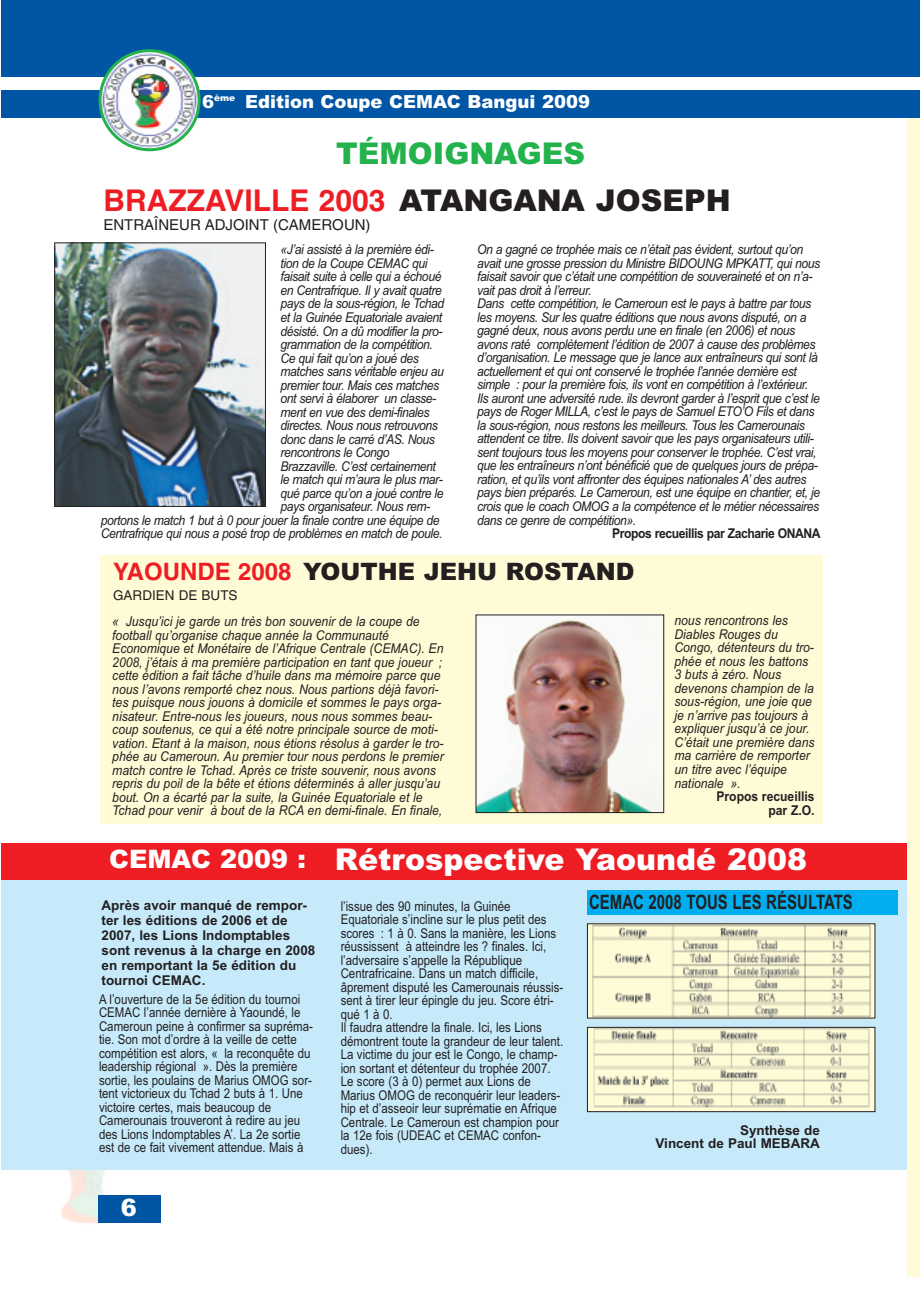
<style>
.page{position:relative;width:920px;height:1290px;background:#fff}
.page>*{position:absolute;margin:0;border:0;box-sizing:border-box;transform-origin:0 0}
.t1{font:900 30px "Arial";color:#fff}
.t2{font:700 30px "Helvetica";color:#ee1d23}
.t3{font:900 30px "Arial";color:#23b24b}
.t4{font:900 24px "Arial";color:#231f20}
.t5{font:900 24px "Arial";color:#fff}
.t6{font:700 19.95px "Arial";color:#231f20;scale:.75 1}
.t7{font:900 18px "Arial";color:#fff}
.t8{font:15px "Helvetica";color:#231f20}
.t9{font:italic 13.5px/13.5px "Arial";letter-spacing:-.035em;color:#231f20;scale:.9 1}
.t10{font:13.5px/13.5px "Arial";color:#231f20;scale:.85 1}
.t11{font:italic 13.5px/13.5px "Arial";color:#231f20;scale:.9 1}
.t12{font:700 13.5px/15px "Arial";color:#231f20}
.t13{font:700 13.5px "Arial";letter-spacing:-.035em;color:#231f20;scale:.9 1}
.t14{font:700 13.5px/13.5px "Arial";color:#231f20;text-align:right;scale:.9 1}
.t15{font:13.5px "Helvetica";color:#231f20}
.s1{font-family:"Arial";font-weight:900;color:#231f20}
.s2{font-family:"Helvetica";font-weight:700;color:#ee1d23}
.s3{font-size:25.5px}
</style>
<div class="page">
<div style="left:906px;top:1px;width:14px;height:1275px;background:#fffbd6"></div>
<div style="left:906px;top:1px;width:14px;height:117px;background:#0155a5"></div>
<div style="left:906px;top:77px;width:14px;height:13px;background:#fff"></div>
<img style="left:61px;top:1170px;width:69px;height:53px">
<div style="left:1px;top:1px;width:905px;height:117px;background:#0155a5"></div>
<div style="left:1px;top:77px;width:905px;height:13px;background:#fff"></div>
<img style="left:99px;top:49px;width:102px;height:102px">
<div style="left:99px;top:1196px;width:62px;height:27px;background:#0155a5"></div>
<img style="left:56px;top:244px;width:208px;height:261px">
<div style="left:54px;top:242px;width:212px;height:265px;border:1px solid #231f20"></div>
<div style="left:1px;top:843px;width:905px;height:327px;background:#c6eafa"></div>
<div style="left:587px;top:890px;width:310px;height:25px;background:#00aeef"></div>
<div style="left:1px;top:843px;width:905px;height:36px;background:#ee1d23"></div>
<img style="left:589px;top:925px;width:284px;height:91px">
<div style="left:587px;top:1027px;width:288px;height:85px;background:#fffbd6"></div>
<img style="left:593px;top:1029px;width:277px;height:79px">
<div style="left:587px;top:1027px;width:288px;height:85px;border:1px solid #231f20"></div>
<div style="left:100px;top:555px;width:723px;height:268px;background:#fffbd6"></div>
<img style="left:478px;top:616px;width:184px;height:195px">
<div style="left:476px;top:614px;width:188px;height:199px;border:1px solid #231f20"></div>
<h3 class="t7" style="left:202px;top:91px;width:390px">6<sup>ème</sup> Edition Coupe CEMAC Bangui 2009</h3>
<h1 class="t3" style="left:336px;top:136px;width:251px">TÉMOIGNAGES</h1>
<h1 class="t2" style="left:103px;top:188px;width:629px">BRAZZAVILLE 2003 <span class="s1">ATANGANA JOSEPH</span></h1>
<p class="t8" style="left:103px;top:220px;width:269px">ENTRAÎNEUR ADJOINT (CAMEROUN)</p>
<p class="t9" style="left:281px;top:243px;width:172px">«J’ai assisté à la première édi-</p>
<p class="t9" style="left:281px;top:257px;width:165px">tion de la Coupe CEMAC qui</p>
<p class="t9" style="left:281px;top:270px;width:180px">faisait suite à celle qui a échoué</p>
<p class="t9" style="left:281px;top:284px;width:181px">en Centrafrique. Il y avait quatre</p>
<p class="t9" style="left:281px;top:297px;width:183px">pays de la sous-région, le Tchad</p>
<p class="t9" style="left:281px;top:311px;width:181px">et la Guinée Equatoriale avaient</p>
<p class="t9" style="left:281px;top:324px;width:181px">désisté. On a dû modifier la pro-</p>
<p class="t9" style="left:281px;top:338px;width:171px">grammation de la compétition.</p>
<p class="t9" style="left:281px;top:351px;width:155px">Ce qui fait qu’on a joué des</p>
<p class="t9" style="left:281px;top:365px;width:183px">matches sans véritable enjeu au</p>
<p class="t9" style="left:281px;top:378px;width:178px">premier tour. Mais ces matches</p>
<p class="t9" style="left:281px;top:392px;width:175px">ont servi à élaborer un classe-</p>
<p class="t9" style="left:281px;top:405px;width:167px">ment en vue des demi-finales</p>
<p class="t9" style="left:281px;top:419px;width:176px">directes. Nous nous retrouvons</p>
<p class="t9" style="left:281px;top:432px;width:173px">donc dans le carré d’AS. Nous</p>
<p class="t9" style="left:281px;top:446px;width:123px">rencontrons le Congo</p>
<p class="t9" style="left:281px;top:459px;width:174px">Brazzaville. C’est certainement</p>
<p class="t9" style="left:281px;top:473px;width:182px">le match qui m’aura le plus mar-</p>
<p class="t9" style="left:281px;top:486px;width:183px">qué parce qu’on a joué contre le</p>
<p class="t9" style="left:281px;top:500px;width:168px">pays organisateur. Nous rem-</p>
<p class="t9" style="left:101px;top:513px;width:378px">portons le match 1 but à 0 pour jouer la finale contre une équipe de</p>
<p class="t9" style="left:101px;top:527px;width:381px">Centrafrique qui nous a posé trop de problèmes en match de poule.</p>
<p class="t9" style="left:477px;top:243px;width:383px">On a gagné ce trophée mais ce n’était pas évident, surtout qu’on avait une grosse pression du Ministre BIDOUNG MPKATT, qui nous faisait savoir que c’était une compétition de souveraineté et on n’a&shy;vait pas droit à l’erreur.<br>Dans cette compétition, le Cameroun est le pays à battre par tous les moyens. Sur les quatre éditions que nous avons disputé, on a gagné deux, nous avons perdu une en finale (en 2006) et nous avons raté complètement l’édition de 2007 à cause des problèmes d’organisation. Le message que je lance aux entraîneurs qui sont là actuellement et qui ont conservé le trophée l’année dernière est simple : pour la première fois, ils vont en compétition à l’extérieur.<br>Ils auront une adversité rude. ils devront garder à l’esprit que c’est le pays de Roger MILLA, c’est le pays de Samuel ETO’O Fils et dans la sous-région, nous restons les meilleurs. Tous les Camerounais attendent ce titre. Ils doivent savoir que les pays organisateurs utili&shy;sent toujours tous les moyens pour conserver le trophée. C’est vrai, que les entraîneurs n’ont bénéficié que de quelques jours de prépa&shy;ration, et qu’ils vont affronter des équipes nationales A’ des autres pays bien préparés. Le Cameroun, est une équipe en chantier, et, je crois que le coach OMOG a la compétence et le métier nécessaires dans ce genre de compétition».</p>
<p class="t13" style="left:612px;top:525px;width:233px">Propos recueillis par Zacharie ONANA</p>
<h2 class="t4" style="left:113px;top:558px;width:523px"><span class="s2">YAOUNDE 2008</span> YOUTHE JEHU ROSTAND</h2>
<p class="t15" style="left:113px;top:590px;width:126px">GARDIEN DE BUTS</p>
<p class="t11" style="left:112px;top:615px;width:370px">« Jusqu’ici je garde un très bon souvenir de la coupe de football qu’organise chaque année la Communauté Economique et Monétaire de l’Afrique Centrale (CEMAC). En 2008, j’étais à ma première participation en tant que joueur ; cette édition a fait tâche d’huile dans ma mémoire parce que nous l’avons remporté chez nous. Nous partions déjà favori&shy;tes puisque nous jouons à domicile et sommes le pays orga&shy;nisateur. Entre-nous les joueurs, nous nous sommes beau&shy;coup soutenus, ce qui a été notre principale source de moti&shy;vation. Etant à la maison, nous étions résolus à garder le tro&shy;phée au Cameroun. Au premier tour nous perdons le premier match contre le Tchad. Après ce triste souvenir, nous avons repris du poil de la bête et étions déterminés à aller jusqu’au bout. On a écarté par la suite, la Guinée Equatoriale et le Tchad pour venir à bout de la RCA en demi-finale. En finale,</p>
<p class="t11" style="left:674px;top:614px;width:157px">nous rencontrons les<br>Diables Rouges du<br>Congo, détenteurs du tro&shy;phée et nous les battons<br>3 buts à zéro. Nous devenons champion de la sous-région, une joie que je n’arrive pas toujours à expliquer jusqu’à ce jour.<br>C’était une première dans ma carrière de remporter un titre avec l’équipe nationale ».</p>
<p class="t14" style="left:716px;top:789px;width:111px">Propos recueillis par Z.O.</p>
<h1 class="t1" style="left:109px;top:842px;width:699px"><span class="s3">CEMAC 2009 :</span> Rétrospective Yaoundé 2008</h1>
<p class="t12" style="left:102px;top:898px;width:215px">Après avoir manqué de rempor&shy;ter les éditions de 2006 et de<br>2007, les Lions Indomptables sont revenus à la charge en 2008 en remportant la 5e édition du tournoi CEMAC.</p>
<p class="t10" style="left:99px;top:992px;width:253px">A l’ouverture de la 5e édition du tournoi CEMAC l’année dernière à Yaoundé, le Cameroun peine à confirmer sa supréma&shy;tie. Son mot d’ordre à la veille de cette compétition est alors, « la reconquête du leadership régional ». Dès la première sortie, les poulains de Marius OMOG sor&shy;tent victorieux du Tchad 2 buts à 1. Une victoire certes, mais beaucoup de Camerounais trouveront à redire au jeu des Lions Indomptables A’. La 2e sortie est de ce fait vivement attendue. Mais à</p>
<h3 class="t6" style="left:589px;top:890px;width:353px">CEMAC 2008 TOUS LES RÉSULTATS</h3>
<p class="t10" style="left:341px;top:899px;width:263px">l’issue des 90 minutes, la Guinée Equatoriale s’incline sur le plus petit des scores : 1 à 0. Sans la manière, les Lions réussissent à atteindre les ? finales. Ici, l’adversaire s’appelle la République Centrafricaine. Dans un match difficile, âprement disputé les Camerounais réussis&shy;sent à tirer leur épingle du jeu. Score étri&shy;qué 1 à 0.<br>Il faudra attendre la finale. Ici, les Lions démontrent toute la grandeur de leur talent.<br>La victime du jour est le Congo, le champ&shy;ion sortant et détenteur du trophée 2007.<br>Le score (3 à 0) permet aux Lions de Marius OMOG de reconquérir leur leaders&shy;hip et d’asseoir leur suprématie en Afrique Centrale. Le Cameroun est champion pour la 12e fois (UDEAC et CEMAC confon&shy;dues).</p>
<p class="t12" style="left:655px;top:1123px;width:166px;line-height:13.5px;text-align:right">Synthèse de<br>Vincent de Paul MEBARA</p>
<h2 class="t5" style="left:121px;top:1193px;width:18px">6</h2>
</div>
